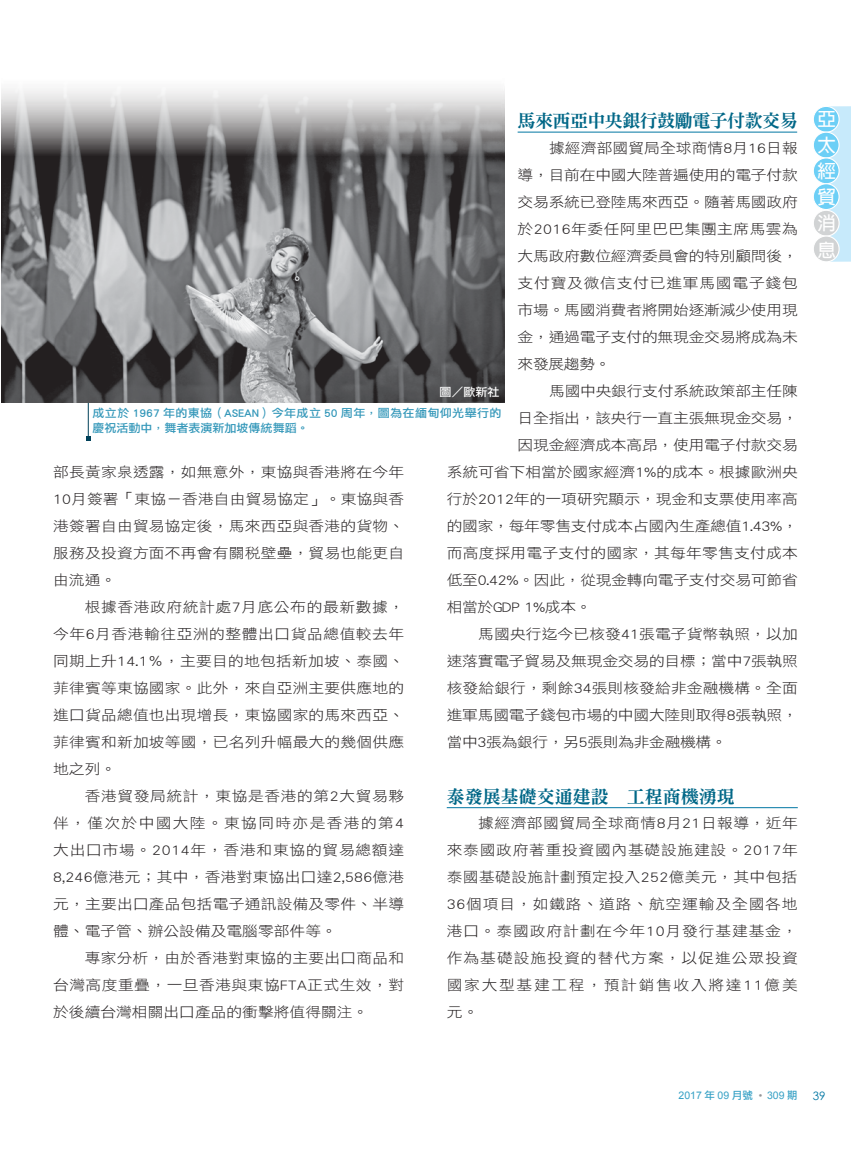
<style>
.page{position:relative;width:851px;height:1149px;background:#fff}
.page>*{position:absolute;margin:0;border:0;box-sizing:border-box;transform-origin:0 0}
.t1{font:700 18.45px/26.1px "Lin Gothic";color:#fff;text-align:justify}
.t2{font:18px "DFN Ming W9 WINP BF";color:#006787}
.t3{font:18px "DFN Ming W9 WINP BF";letter-spacing:-.03em;color:#006787}
.t4{font:14.1px/27px "DF Li Hei Std W3";color:#231f20;text-align:justify;scale:1.11 1}
.t5{font:14.1px "DF Li Hei Std W3";letter-spacing:-.02em;color:#231f20;scale:1.11 1}
.t6{font:11.55px "Century Gothic";color:#0076a3}
.t7{font:11.4px/14.4px "DF Li Hei Std W5";color:#3397b9;scale:1.05 1}
.t8{font:11.4px "DF Li Hei Std W5";color:#fff;scale:1.05 1}
.t9{font:10.5px "Arial";color:#37a1c5}
.s1{font-family:"DF Li Hei Std W5"}
.s2{font-family:"Adobe Ming Std";font-weight:300;color:#939598}
</style>
<div class="page">
<hr style="left:88px;top:262px;width:1px;height:176px;background:#004159">
<svg style="left:86px;top:435px;width:4px;height:5px"></svg>
<hr style="left:517px;top:132px;width:280px;height:1px;background:#0076a3">
<hr style="left:446px;top:807px;width:351px;height:1px;background:#0076a3">
<img style="left:1px;top:89px;width:504px;height:314px">
<div style="left:826px;top:106px;width:24px;height:156px;background:#c7eafb"></div>
<div style="left:813px;top:106px;width:26px;height:26px;background:#6dcff6;border-radius:50%"></div>
<div style="left:812px;top:106px;width:27px;height:27px;border:1px solid #fff;border-radius:50%"></div>
<div style="left:813px;top:210px;width:26px;height:26px;background:#d1d3d4;border-radius:50%"></div>
<div style="left:812px;top:210px;width:27px;height:26px;border:1px solid #fff;border-radius:50%"></div>
<div style="left:813px;top:132px;width:26px;height:26px;background:#6dcff6;border-radius:50%"></div>
<div style="left:812px;top:132px;width:27px;height:26px;border:1px solid #fff;border-radius:50%"></div>
<div style="left:813px;top:236px;width:26px;height:26px;background:#d1d3d4;border-radius:50%"></div>
<div style="left:812px;top:235px;width:27px;height:27px;border:1px solid #fff;border-radius:50%"></div>
<div style="left:813px;top:158px;width:26px;height:26px;background:#6dcff6;border-radius:50%"></div>
<div style="left:812px;top:157px;width:27px;height:27px;border:1px solid #fff;border-radius:50%"></div>
<div style="left:813px;top:184px;width:26px;height:25px;background:#6dcff6;border-radius:50%"></div>
<div style="left:812px;top:183px;width:27px;height:27px;border:1px solid #fff;border-radius:50%"></div>
<p class="t3" style="left:517px;top:112px;width:281px">馬來西亞中央銀行鼓勵電子付款交易</p>
<p class="t4" style="left:517px;top:134px;width:254px;text-indent:32px">據經濟部國貿局全球商情8月16日報導，目前在中國大陸普遍使用的電子付款交易系統已登陸馬來西亞。隨著馬國政府於2016年委任阿里巴巴集團主席馬雲為大馬政府數位經濟委員會的特別顧問後，支付寶及微信支付已進軍馬國電子錢包市場。馬國消費者將開始逐漸減少使用現金，通過電子支付的無現金交易將成為未來發展趨勢。</p>
<p class="t4" style="left:549px;top:377px;width:225px">馬國中央銀行支付系統政策部主任陳</p>
<p class="t4" style="left:517px;top:404px;width:254px">日全指出，該央行一直主張無現金交易，</p>
<p class="t4" style="left:517px;top:431px;width:254px">因現金經濟成本高昂，使用電子付款交易</p>
<p class="t4" style="left:446px;top:458px;width:318px">系統可省下相當於國家經濟1%的成本。根據歐洲央</p>
<p class="t4" style="left:446px;top:485px;width:318px">行於2012年的一項研究顯示，現金和支票使用率高</p>
<p class="t4" style="left:446px;top:512px;width:318px">的國家，每年零售支付成本占國內生產總值1.43%，</p>
<p class="t4" style="left:446px;top:539px;width:318px">而高度採用電子支付的國家，其每年零售支付成本</p>
<p class="t4" style="left:446px;top:566px;width:318px">低至0.42%。因此，從現金轉向電子支付交易可節省</p>
<p class="t5" style="left:446px;top:599px;width:132px">相當於GDP 1%成本。</p>
<p class="t4" style="left:478px;top:620px;width:289px">馬國央行迄今已核發41張電子貨幣執照，以加</p>
<p class="t4" style="left:446px;top:647px;width:318px">速落實電子貿易及無現金交易的目標；當中7張執照</p>
<p class="t4" style="left:446px;top:674px;width:318px">核發給銀行，剩餘34張則核發給非金融機構。全面</p>
<p class="t4" style="left:446px;top:701px;width:318px">進軍馬國電子錢包市場的中國大陸則取得8張執照，</p>
<p class="t5" style="left:446px;top:734px;width:254px">當中3張為銀行，另5張則為非金融機構。</p>
<p class="t2" style="left:446px;top:787px;width:307px">泰發展基礎交通建設　工程商機湧現　</p>
<p class="t4" style="left:446px;top:809px;width:318px;text-indent:32px">據經濟部國貿局全球商情8月21日報導，近年來泰國政府著重投資國內基礎設施建設。2017年泰國基礎設施計劃預定投入252億美元，其中包括36個項目，如鐵路、道路、航空運輸及全國各地港口。泰國政府計劃在今年10月發行基建基金，作為基礎設施投資的替代方案，以促進公眾投資國家大型基建工程，預計銷售收入將達11億美元。</p>
<p class="t8" style="left:439px;top:385px;width:59px">圖／歐新社</p>
<p class="t7" style="left:92px;top:405px;width:391px">成立於 1967 年的東協（ASEAN）今年成立 50 周年，圖為在緬甸仰光舉行的慶祝活動中，舞者表演新加坡傳統舞蹈。</p>
<p class="t4" style="left:53px;top:458px;width:318px">部長黃家泉透露，如無意外，東協與香港將在今年10月簽署「東協－香港自由貿易協定」。東協與香港簽署自由貿易協定後，馬來西亞與香港的貨物、服務及投資方面不再會有關稅壁壘，貿易也能更自由流通。</p>
<p class="t4" style="left:53px;top:593px;width:318px;text-indent:32px">根據香港政府統計處7月底公布的最新數據，今年6月香港輸往亞洲的整體出口貨品總值較去年同期上升14.1％，主要目的地包括新加坡、泰國、菲律賓等東協國家。此外，來自亞洲主要供應地的進口貨品總值也出現增長，東協國家的馬來西亞、菲律賓和新加坡等國，已名列升幅最大的幾個供應地之列。</p>
<p class="t4" style="left:53px;top:782px;width:318px;text-indent:32px">香港貿發局統計，東協是香港的第2大貿易夥伴，僅次於中國大陸。東協同時亦是香港的第4大出口市場。2014年，香港和東協的貿易總額達8,246億港元；其中，香港對東協出口達2,586億港元，主要出口產品包括電子通訊設備及零件、半導體、電子管、辦公設備及電腦零部件等。</p>
<p class="t4" style="left:53px;top:944px;width:317px;text-indent:32px">專家分析，由於香港對東協的主要出口商品和台灣高度重疊，一旦香港與東協FTA正式生效，對於後續台灣相關出口產品的衝擊將值得關注。</p>
<h1 class="t1" style="left:817px;top:106px;width:19px">亞太經貿消息</h1>
<p class="t9" style="left:678px;top:1089px;width:121px">2017 <span class="s1">年</span> 09 <span class="s1">月號</span> <span class="s2">˙</span>309 <span class="s1">期</span></p>
<p class="t6" style="left:812px;top:1087px;width:14px">39</p>
</div>
